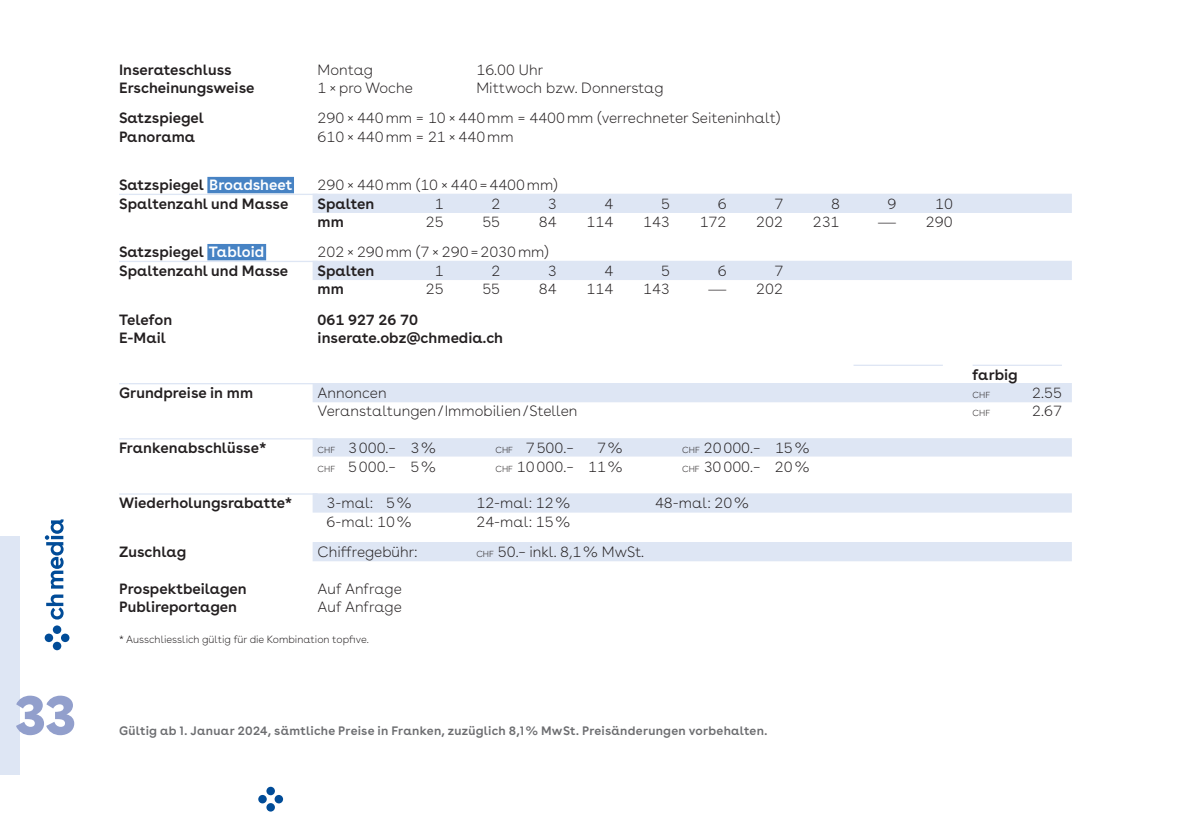
<style>
.page{position:relative;width:1191px;height:824px;background:#fff}
.page>*{position:absolute;margin:0;border:0;box-sizing:border-box;transform-origin:0 0}
.t1{font:900 56px "CH Media";color:#929fcc}
.t2{font:100 14.88px "CH Media";color:#231f20}
.t3{font:600 14.88px "CH Media";color:#231f20}
.t4{font:600 12.25px "CH Media";letter-spacing:.02em;color:#6c6d70}
.t5{font:100 10.5px "CH Media";color:#231f20}
.t6{font:100 8.75px "CH Media";color:#231f20}
.s1{color:#fff}
.s2{font-family:"Helvetica LT Std";font-weight:300}
.s3{font-size:8.75px}
</style>
<div class="page">
<div style="left:0;top:536px;width:20px;height:238px;background:#dee6f4"></div>
<svg style="left:45px;top:519px;width:19px;height:100px"></svg>
<svg style="left:45px;top:625px;width:24px;height:25px"></svg>
<div style="left:207px;top:177px;width:87px;height:16px;background:#4783c4"></div>
<div style="left:313px;top:194px;width:758px;height:19px;background:#dee6f4"></div>
<div style="left:207px;top:244px;width:59px;height:16px;background:#4783c4"></div>
<div style="left:313px;top:261px;width:758px;height:19px;background:#dee6f4"></div>
<div style="left:313px;top:383px;width:758px;height:19px;background:#dee6f4"></div>
<div style="left:313px;top:438px;width:758px;height:19px;background:#dee6f4"></div>
<div style="left:313px;top:456px;width:758px;height:20px;background:#fff"></div>
<div style="left:313px;top:493px;width:758px;height:19px;background:#dee6f4"></div>
<div style="left:313px;top:542px;width:758px;height:19px;background:#dee6f4"></div>
<hr style="left:119px;top:194px;width:198px;height:1px;background:#dee6f4">
<hr style="left:119px;top:261px;width:198px;height:1px;background:#dee6f4">
<hr style="left:853px;top:364px;width:90px;height:2px;background:#dee6f4">
<hr style="left:972px;top:364px;width:90px;height:2px;background:#dee6f4">
<hr style="left:119px;top:383px;width:198px;height:1px;background:#dee6f4">
<hr style="left:119px;top:438px;width:198px;height:1px;background:#dee6f4">
<hr style="left:119px;top:493px;width:198px;height:1px;background:#dee6f4">
<svg style="left:258px;top:786px;width:25px;height:25px"></svg>
<h1 class="t1" style="left:15px;top:682px;width:63px">33</h1>
<p class="t3" style="left:119px;top:61px;width:114px">Inserateschluss</p>
<p class="t2" style="left:317px;top:61px;width:57px">Montag</p>
<p class="t2" style="left:476px;top:61px;width:68px">16.00 Uhr</p>
<p class="t3" style="left:119px;top:79px;width:137px">Erscheinungsweise</p>
<p class="t2" style="left:318px;top:79px;width:97px">1×pro Woche</p>
<p class="t2" style="left:476px;top:79px;width:189px">Mittwoch bzw. Donnerstag</p>
<p class="t3" style="left:119px;top:109px;width:87px">Satzspiegel</p>
<p class="t2" style="left:318px;top:109px;width:464px">290×440mm = 10×440mm = 4400mm (verrechneter Seiteninhalt)</p>
<p class="t3" style="left:119px;top:128px;width:78px">Panorama</p>
<p class="t2" style="left:318px;top:128px;width:197px">610×440mm = 21×440mm</p>
<p class="t3" style="left:119px;top:176px;width:175px">Satzspiegel <span class="s1">Broadsheet</span></p>
<p class="t2" style="left:318px;top:176px;width:242px">290×440mm (10×440=4400mm)</p>
<p class="t3" style="left:119px;top:195px;width:171px">Spaltenzahl und Masse</p>
<p class="t3" style="left:317px;top:195px;width:58px">Spalten</p>
<p class="t2" style="left:435px;top:195px;width:10px">1</p>
<p class="t2" style="left:491px;top:195px;width:10px">2</p>
<p class="t2" style="left:548px;top:195px;width:10px">3</p>
<p class="t2" style="left:604px;top:195px;width:10px">4</p>
<p class="t2" style="left:661px;top:195px;width:10px">5</p>
<p class="t2" style="left:718px;top:195px;width:10px">6</p>
<p class="t2" style="left:774px;top:195px;width:10px">7</p>
<p class="t2" style="left:831px;top:195px;width:10px">8</p>
<p class="t2" style="left:887px;top:195px;width:10px">9</p>
<p class="t2" style="left:935px;top:195px;width:19px">10</p>
<p class="t3" style="left:317px;top:213px;width:28px">mm</p>
<p class="t2" style="left:426px;top:213px;width:19px">25</p>
<p class="t2" style="left:482px;top:213px;width:19px">55</p>
<p class="t2" style="left:539px;top:213px;width:19px">84</p>
<p class="t2" style="left:586px;top:213px;width:28px">114</p>
<p class="t2" style="left:643px;top:213px;width:28px">143</p>
<p class="t2" style="left:699px;top:213px;width:28px">172</p>
<p class="t2" style="left:756px;top:213px;width:28px">202</p>
<p class="t2" style="left:812px;top:213px;width:28px">231</p>
<p class="t2" style="left:878px;top:213px;width:76px"><span class="s2">—</span> 290</p>
<p class="t3" style="left:119px;top:243px;width:147px">Satzspiegel <span class="s1">Tabloid</span></p>
<p class="t2" style="left:317px;top:243px;width:233px">202×290mm (7×290=2030mm)</p>
<p class="t3" style="left:119px;top:262px;width:171px">Spaltenzahl und Masse</p>
<p class="t3" style="left:317px;top:262px;width:58px">Spalten</p>
<p class="t2" style="left:435px;top:262px;width:10px">1</p>
<p class="t2" style="left:491px;top:262px;width:10px">2</p>
<p class="t2" style="left:548px;top:262px;width:10px">3</p>
<p class="t2" style="left:604px;top:262px;width:10px">4</p>
<p class="t2" style="left:661px;top:262px;width:10px">5</p>
<p class="t2" style="left:718px;top:262px;width:10px">6</p>
<p class="t2" style="left:774px;top:262px;width:10px">7</p>
<p class="t3" style="left:317px;top:280px;width:28px">mm</p>
<p class="t2" style="left:426px;top:280px;width:19px">25</p>
<p class="t2" style="left:482px;top:280px;width:19px">55</p>
<p class="t2" style="left:539px;top:280px;width:19px">84</p>
<p class="t2" style="left:586px;top:280px;width:28px">114</p>
<p class="t2" style="left:643px;top:280px;width:28px">143</p>
<p class="t2" style="left:708px;top:280px;width:76px"><span class="s2">—</span> 202</p>
<p class="t3" style="left:119px;top:310px;width:55px">Telefon</p>
<p class="t3" style="left:317px;top:310px;width:102px">061 927 26 70</p>
<p class="t3" style="left:119px;top:329px;width:49px">E-Mail</p>
<p class="t3" style="left:317px;top:329px;width:187px">inserate.obz@chmedia.ch</p>
<p class="t3" style="left:972px;top:366px;width:47px">farbig</p>
<p class="t3" style="left:119px;top:384px;width:136px">Grundpreise in mm</p>
<p class="t2" style="left:317px;top:384px;width:71px">Annoncen</p>
<p class="t6" style="left:972px;top:390px;width:19px">CHF</p>
<p class="t2" style="left:1032px;top:384px;width:31px">2.55</p>
<p class="t2" style="left:317px;top:402px;width:261px">Veranstaltungen/Immobilien/Stellen</p>
<p class="t6" style="left:972px;top:408px;width:19px">CHF</p>
<p class="t2" style="left:1032px;top:402px;width:31px">2.67</p>
<p class="t3" style="left:119px;top:439px;width:149px">Frankenabschlüsse*</p>
<p class="t2" style="left:317px;top:439px;width:120px"><span class="s3">CHF</span> 3000.– 3%</p>
<p class="t2" style="left:495px;top:439px;width:80px"><span class="s3">CHF</span> 7500.–</p>
<p class="t2" style="left:597px;top:439px;width:27px">7%</p>
<p class="t2" style="left:682px;top:439px;width:129px"><span class="s3">CHF</span> 20000.– 15%</p>
<p class="t2" style="left:317px;top:457px;width:120px"><span class="s3">CHF</span> 5000.– 5%</p>
<p class="t2" style="left:495px;top:457px;width:129px"><span class="s3">CHF</span> 10000.– 11%</p>
<p class="t2" style="left:682px;top:457px;width:129px"><span class="s3">CHF</span> 30000.– 20%</p>
<p class="t3" style="left:119px;top:494px;width:175px">Wiederholungsrabatte*</p>
<p class="t2" style="left:326px;top:494px;width:87px">3-mal: 5%</p>
<p class="t2" style="left:476px;top:494px;width:95px">12-mal: 12%</p>
<p class="t2" style="left:655px;top:494px;width:95px">48-mal: 20%</p>
<p class="t2" style="left:326px;top:513px;width:87px">6-mal: 10%</p>
<p class="t2" style="left:476px;top:513px;width:95px">24-mal: 15%</p>
<p class="t3" style="left:119px;top:543px;width:69px">Zuschlag</p>
<p class="t2" style="left:318px;top:543px;width:102px">Chiffregebühr:</p>
<p class="t2" style="left:476px;top:543px;width:169px"><span class="s3">CHF</span> 50.– inkl. 8,1% MwSt.</p>
<p class="t3" style="left:119px;top:580px;width:129px">Prospektbeilagen</p>
<p class="t2" style="left:317px;top:580px;width:86px">Auf Anfrage</p>
<p class="t3" style="left:119px;top:598px;width:120px">Publireportagen</p>
<p class="t2" style="left:317px;top:598px;width:86px">Auf Anfrage</p>
<p class="t5" style="left:119px;top:632px;width:251px">* Ausschliesslich gültig für die Kombination topfive.</p>
<p class="t4" style="left:119px;top:723px;width:649px">Gültig ab 1. Januar 2024, sämtliche Preise in Franken, zuzüglich 8,1% MwSt. Preisänderungen vorbehalten.</p>
</div>
